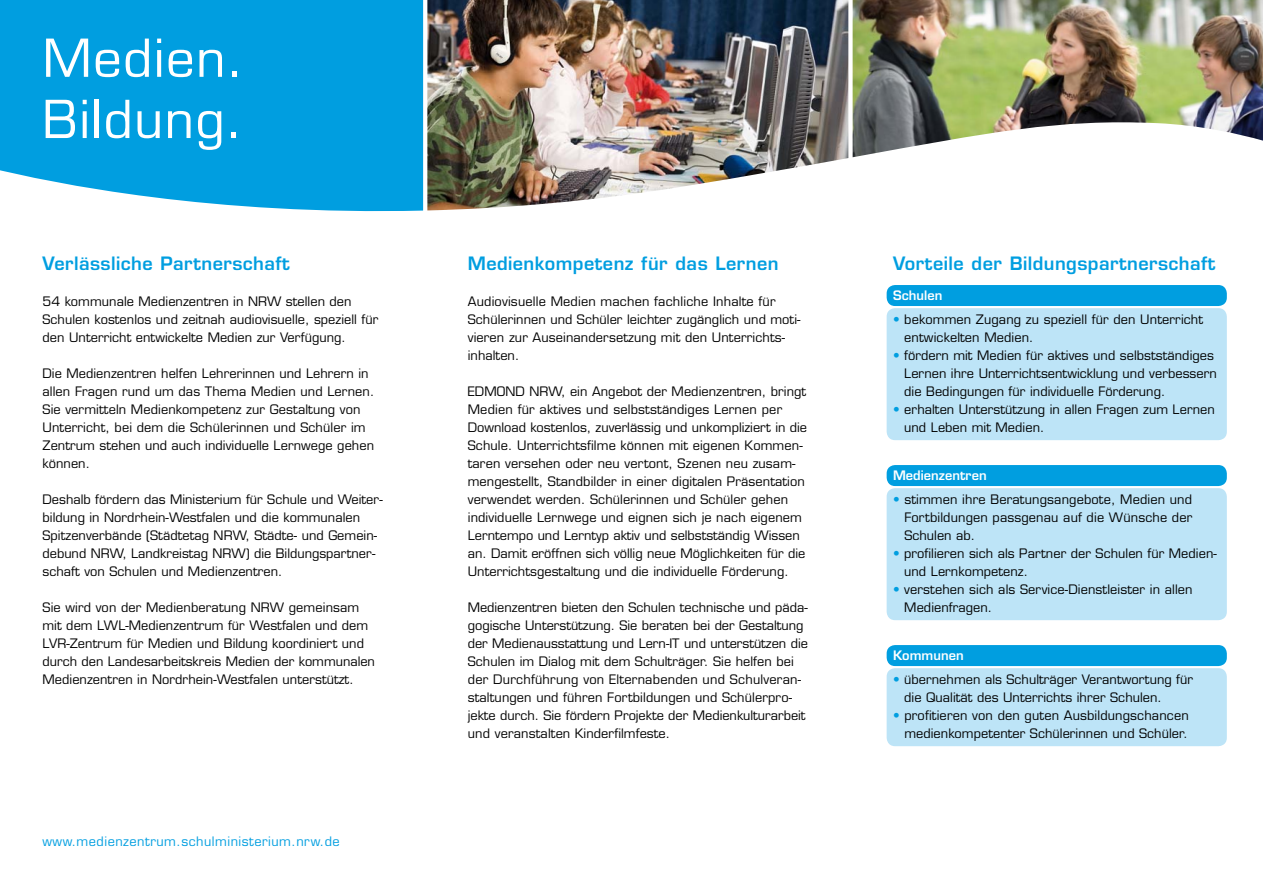
<style>
.page{position:relative;width:1263px;height:893px;background:#fff}
.page>*{position:absolute;margin:0;border:0;box-sizing:border-box;transform-origin:0 0}
.t1{font:51px/61.2px "Eurostile";letter-spacing:.025em;color:#fff}
.t2{font:600 18px "Eurostile";letter-spacing:.025em;color:#009ee0}
.t3{font:12.75px/18px "Eurostile";letter-spacing:.005em;color:#000}
.t4{font:12.75px "Eurostile";letter-spacing:.04em;color:#009ee0}
.t5{font:600 12.75px "Eurostile";letter-spacing:.005em;color:#fff}
.s1{color:#009ee0}
</style>
<div class="page">
<img style="left:427px;top:0;width:421px;height:210px">
<img style="left:853px;top:0;width:410px;height:157px">
<div style="left:0;top:0;width:423px;height:212px;background:#009ee0"></div>
<div style="left:887px;top:308px;width:340px;height:132px;background:#bde4f7;border-radius:9px"></div>
<div style="left:887px;top:465px;width:340px;height:21px;background:#009ee0;border-radius:9px"></div>
<div style="left:887px;top:285px;width:340px;height:21px;background:#009ee0;border-radius:9px"></div>
<div style="left:887px;top:488px;width:340px;height:132px;background:#bde4f7;border-radius:9px"></div>
<div style="left:887px;top:668px;width:340px;height:78px;background:#bde4f7;border-radius:9px"></div>
<div style="left:887px;top:645px;width:340px;height:21px;background:#009ee0;border-radius:9px"></div>
<h1 class="t1" style="left:43px;top:27px;width:203px">Medien.<br>Bildung.</h1>
<h2 class="t2" style="left:43px;top:252px;width:249px">Verlässliche Partnerschaft</h2>
<p class="t3" style="left:43px;top:292px;width:337px">54 kommunale Medienzentren in NRW stellen den<br>Schulen kostenlos und zeitnah audiovisuelle, speziell für den Unterricht entwickelte Medien zur Verfügung.</p>
<p class="t3" style="left:43px;top:364px;width:333px">Die Medienzentren helfen Lehrerinnen und Lehrern in allen Fragen rund um das Thema Medien und Lernen.<br>Sie vermitteln Medienkompetenz zur Gestaltung von Unterricht, bei dem die Schülerinnen und Schüler im Zentrum stehen und auch individuelle Lernwege gehen können.</p>
<p class="t3" style="left:43px;top:490px;width:342px">Deshalb fördern das Ministerium für Schule und Weiter&shy;bildung in Nordrhein-Westfalen und die kommunalen Spitzenverbände (Städtetag NRW, Städte- und Gemein&shy;debund NRW, Landkreistag NRW) die Bildungspartner&shy;schaft von Schulen und Medienzentren.</p>
<p class="t3" style="left:43px;top:598px;width:334px">Sie wird von der Medienberatung NRW gemeinsam mit dem LWL-Medienzentrum für Westfalen und dem LVR-Zentrum für Medien und Bildung koordiniert und durch den Landesarbeitskreis Medien der kommunalen Medienzentren in Nordrhein-Westfalen unterstützt.</p>
<p class="t4" style="left:43px;top:834px;width:299px">www.medienzentrum.schulministerium.nrw.de</p>
<h2 class="t2" style="left:468px;top:252px;width:312px">Medienkompetenz für das Lernen</h2>
<p class="t3" style="left:468px;top:292px;width:334px">Audiovisuelle Medien machen fachliche Inhalte für Schülerinnen und Schüler leichter zugänglich und moti&shy;vieren zur Auseinandersetzung mit den Unterrichts&shy;inhalten.</p>
<p class="t3" style="left:468px;top:382px;width:341px">EDMOND NRW, ein Angebot der Medienzentren, bringt Medien für aktives und selbstständiges Lernen per Download kostenlos, zuverlässig und unkompliziert in die Schule. Unterrichtsfilme können mit eigenen Kommen&shy;taren versehen oder neu vertont, Szenen neu zusam&shy;mengestellt, Standbilder in einer digitalen Präsentation verwendet werden. Schülerinnen und Schüler gehen individuelle Lernwege und eignen sich je nach eigenem Lerntempo und Lerntyp aktiv und selbstständig Wissen an. Damit eröffnen sich völlig neue Möglichkeiten für die Unterrichtsgestaltung und die individuelle Förderung.</p>
<p class="t3" style="left:468px;top:598px;width:342px">Medienzentren bieten den Schulen technische und päda&shy;gogische Unterstützung. Sie beraten bei der Gestaltung der Medienausstattung und Lern-IT und unterstützen die Schulen im Dialog mit dem Schulträger. Sie helfen bei der Durchführung von Elternabenden und Schulveran&shy;staltungen und führen Fortbildungen und Schülerpro&shy;jekte durch. Sie fördern Projekte der Medienkulturarbeit und veranstalten Kinderfilmfeste.</p>
<h2 class="t2" style="left:893px;top:252px;width:324px">Vorteile der Bildungspartnerschaft</h2>
<p class="t5" style="left:893px;top:287px;width:51px">Schulen</p>
<p class="t3" style="left:904px;top:310px;width:300px;text-indent:-11px"><span class="s1">•</span> bekommen Zugang zu speziell für den Unterricht entwickelten Medien.</p>
<p class="t3" style="left:904px;top:346px;width:314px;text-indent:-11px"><span class="s1">•</span> fördern mit Medien für aktives und selbstständiges<br>Lernen ihre Unterrichtsentwicklung und verbessern die Bedingungen für individuelle Förderung.</p>
<p class="t3" style="left:904px;top:400px;width:312px;text-indent:-11px"><span class="s1">•</span> erhalten Unterstützung in allen Fragen zum Lernen und Leben mit Medien.</p>
<p class="t5" style="left:893px;top:467px;width:95px">Medienzentren</p>
<p class="t3" style="left:904px;top:490px;width:290px;text-align:justify;text-indent:-11px"><span class="s1">•</span> stimmen ihre Beratungsangebote, Medien und Fortbildungen passgenau auf die Wünsche der Schulen ab.</p>
<p class="t3" style="left:904px;top:544px;width:314px;text-indent:-11px"><span class="s1">•</span> profilieren sich als Partner der Schulen für Medien&shy;und Lernkompetenz.</p>
<p class="t3" style="left:904px;top:580px;width:290px;text-indent:-11px"><span class="s1">•</span> verstehen sich als Service-Dienstleister in allen<br>Medienfragen.</p>
<p class="t5" style="left:893px;top:647px;width:72px">Kommunen</p>
<p class="t3" style="left:904px;top:670px;width:290px;text-indent:-11px"><span class="s1">•</span> übernehmen als Schulträger Verantwortung für die Qualität des Unterrichts ihrer Schulen.</p>
<p class="t3" style="left:893px;top:706px;width:297px;text-align:right"><span class="s1">•</span> profitieren von den guten Ausbildungschancen medienkompetenter Schülerinnen und Schüler.</p>
</div>
